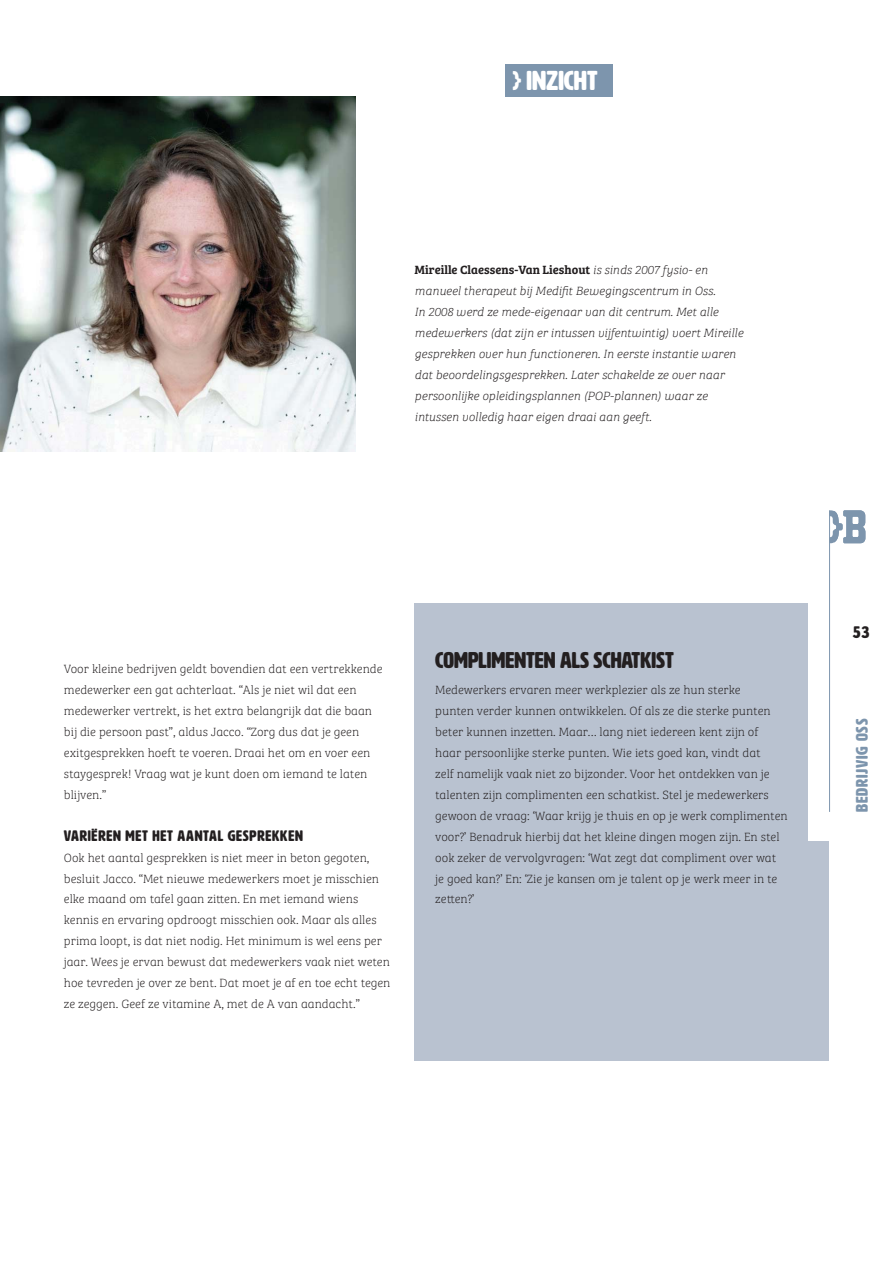
<style>
.page{position:relative;width:893px;height:1263px;background:#fff}
.page>*{position:absolute;margin:0;border:0;box-sizing:border-box;transform-origin:0 0}
.t1{font:27px "HWT Artz";color:#fff}
.t2{font:22.5px "HWT Artz";color:#231f20}
.t3{font:16.5px "HWT Artz";letter-spacing:.05em;color:#7d95ad}
.t4{font:16.5px "HWT Artz";color:#231f20}
.t5{font:15px "HWT Artz";letter-spacing:.05em;color:#231f20}
.t6{font:12.3px/21px "Bree Serif Th";color:#231f20}
.t7{font:italic 12.3px/21px "Bree Serif Th";color:#231f20}
.t8{font:12.3px "Bree Serif Sb";color:#231f20}
.s1{font-family:"Bree Serif Th";font-style:italic}
</style>
<div class="page">
<div style="left:414px;top:604px;width:415px;height:457px;background:#b9c2d0"></div>
<div style="left:807px;top:484px;width:26px;height:357px;background:#fff"></div>
<div style="left:505px;top:64px;width:107px;height:32px;background:#7d95ad"></div>
<img style="left:0;top:96px;width:356px;height:356px">
<svg style="left:830px;top:510px;width:35px;height:33px"></svg>
<hr style="left:829px;top:510px;width:1px;height:302px;background:#7d95ad">
<h1 class="t1" style="left:512px;top:65px;width:86px">} INZICHT</h1>
<p class="t8" style="left:414px;top:265px;width:294px">Mireille Claessens-Van Lieshout <span class="s1">is sinds 2007 fysio- en</span></p>
<p class="t7" style="left:414px;top:281px;width:330px">manueel therapeut bij Medifit Bewegingscentrum in Oss.<br>In 2008 werd ze mede-eigenaar van dit centrum. Met alle medewerkers (dat zijn er intussen vijfentwintig) voert Mireille gesprekken over hun functioneren. In eerste instantie waren dat beoordelingsgesprekken. Later schakelde ze over naar persoonlijke opleidingsplannen (POP-plannen) waar ze intussen volledig haar eigen draai aan geeft.</p>
<p class="t6" style="left:64px;top:659px;width:320px">Voor kleine bedrĳven geldt bovendien dat een vertrekkende medewerker een gat achterlaat. “Als je niet wil dat een medewerker vertrekt, is het extra belangrĳk dat die baan bĳ die persoon past”, aldus Jacco. “Zorg dus dat je geen exitgesprekken hoeft te voeren. Draai het om en voer een staygesprek! Vraag wat je kunt doen om iemand te laten blĳven.”</p>
<p class="t5" style="left:64px;top:827px;width:241px">VARIËREN MET HET AANTAL GESPREKKEN</p>
<p class="t6" style="left:64px;top:848px;width:328px">Ook het aantal gesprekken is niet meer in beton gegoten, besluit Jacco. “Met nieuwe medewerkers moet je misschien elke maand om tafel gaan zitten. En met iemand wiens kennis en ervaring opdroogt misschien ook. Maar als alles prima loopt, is dat niet nodig. Het minimum is wel eens per jaar. Wees je ervan bewust dat medewerkers vaak niet weten hoe tevreden je over ze bent. Dat moet je af en toe echt tegen ze zeggen. Geef ze vitamine A, met de A van aandacht.”</p>
<h2 class="t2" style="left:435px;top:647px;width:240px">COMPLIMENTEN ALS SCHATKIST</h2>
<p class="t6" style="left:435px;top:680px;width:354px">Medewerkers ervaren meer werkplezier als ze hun sterke<br>punten verder kunnen ontwikkelen. Of als ze die sterke punten beter kunnen inzetten. Maar… lang niet iedereen kent zĳn of haar persoonlĳke sterke punten. Wie iets goed kan, vindt dat<br>zelf namelĳk vaak niet zo bĳzonder. Voor het ontdekken van je talenten zĳn complimenten een schatkist. Stel je medewerkers gewoon de vraag: ‘Waar krĳg je thuis en op je werk complimenten voor?’ Benadruk hierbĳ dat het kleine dingen mogen zĳn. En stel ook zeker de vervolgvragen: ‘Wat zegt dat compliment over wat je goed kan?’ En: ‘Zie je kansen om je talent op je werk meer in te zetten?’</p>
<h3 class="t4" style="left:852px;top:623px;width:18px">53</h3>
<h3 class="t3" style="left:852px;top:812px;width:95px;rotate:-90deg">BEDRIJVIG OSS</h3>
</div>
